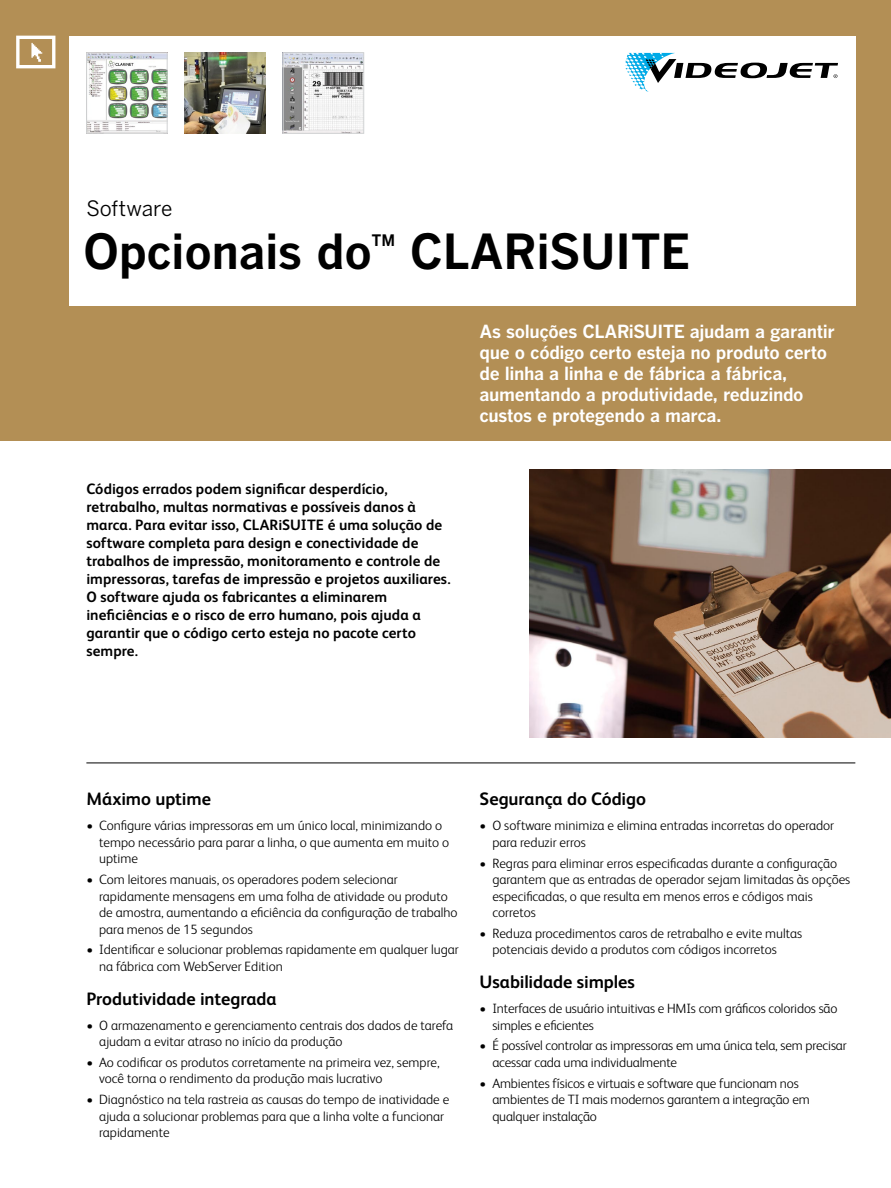
<style>
.page{position:relative;width:891px;height:1188px;background:#fff}
.page>*{position:absolute;margin:0;border:0;box-sizing:border-box;transform-origin:0 0}
.t1{font:700 48px "Benton Gothic";letter-spacing:-.01em;color:#000}
.t2{font:21px "Benton Gothic";letter-spacing:-.005em;color:#000}
.t3{font:700 18px/21px "Benton Gothic";letter-spacing:-.02em;color:#fff}
.t4{font:700 18px "FS Albert Pro";letter-spacing:-.005em;color:#000}
.t5{font:700 15.75px "Benton Gothic";color:#000}
.t6{font:700 15px/18px "FS Albert Pro";letter-spacing:.005em;color:#000}
.t7{font:300 13.5px/16.5px "FS Albert Pro";color:#000}
</style>
<div class="page">
<div style="left:0;top:0;width:891px;height:441px;background:#b38f55"></div>
<div style="left:69px;top:36px;width:786px;height:270px;background:#fff"></div>
<svg style="left:16px;top:36px;width:39px;height:32px"></svg>
<svg style="left:625px;top:53px;width:213px;height:39px"></svg>
<hr style="left:86px;top:763px;width:769px;height:1px;background:#000">
<img style="left:185px;top:53px;width:81px;height:81px">
<img style="left:529px;top:470px;width:362px;height:267px">
<img style="left:285px;top:55px;width:77px;height:77px">
<div style="left:283px;top:53px;width:81px;height:81px;border:1px solid #d1d3d4"></div>
<img style="left:88px;top:55px;width:77px;height:77px">
<div style="left:86px;top:53px;width:81px;height:81px;border:1px solid #d1d3d4"></div>
<h2 class="t2" style="left:86px;top:197px;width:88px">Software</h2>
<h1 class="t1" style="left:83px;top:224px;width:291px">Opcionais do</h1>
<p class="t5" style="left:372px;top:232px;width:25px">TM</p>
<h1 class="t1" style="left:410px;top:224px;width:282px">CLARiSUITE</h1>
<p class="t6" style="left:86px;top:479px;width:366px">Códigos errados podem significar desperdício, retrabalho, multas normativas e possíveis danos à marca. Para evitar isso, CLARiSUITE é uma solução de software completa para design e conectividade de trabalhos de impressão, monitoramento e controle de impressoras, tarefas de impressão e projetos auxiliares.<br>O software ajuda os fabricantes a eliminarem ineficiências e o risco de erro humano, pois ajuda a garantir que o código certo esteja no pacote certo sempre.</p>
<h3 class="t3" style="left:480px;top:321px;width:357px">As soluções CLARiSUITE ajudam a garantir que o código certo esteja no produto certo de linha a linha e de fábrica a fábrica, aumentando a produtividade, reduzindo custos e protegendo a marca.</h3>
<h3 class="t4" style="left:86px;top:786px;width:126px">Máximo uptime</h3>
<p class="t7" style="left:99px;top:817px;width:352px;text-indent:-13px">• Configure várias impressoras em um único local, minimizando o tempo necessário para parar a linha, o que aumenta em muito o uptime</p>
<p class="t7" style="left:99px;top:870px;width:360px;text-indent:-13px">• Com leitores manuais, os operadores podem selecionar rapidamente mensagens em uma folha de atividade ou produto de amostra, aumentando a eficiência da configuração de trabalho para menos de 15 segundos</p>
<p class="t7" style="left:99px;top:941px;width:361px;text-indent:-13px">• Identificar e solucionar problemas rapidamente em qualquer lugar na fábrica com WebServer Edition</p>
<h3 class="t4" style="left:86px;top:986px;width:192px">Produtividade integrada</h3>
<p class="t7" style="left:99px;top:1016px;width:356px;text-indent:-13px">• O armazenamento e gerenciamento centrais dos dados de tarefa ajudam a evitar atraso no início da produção</p>
<p class="t7" style="left:99px;top:1053px;width:342px;text-indent:-13px">• Ao codificar os produtos corretamente na primeira vez, sempre, você torna o rendimento da produção mais lucrativo</p>
<p class="t7" style="left:99px;top:1090px;width:352px;text-indent:-13px">• Diagnóstico na tela rastreia as causas do tempo de inatividade e ajuda a solucionar problemas para que a linha volte a funcionar rapidamente</p>
<h3 class="t4" style="left:480px;top:786px;width:168px">Segurança do Código</h3>
<p class="t7" style="left:492px;top:817px;width:343px;text-indent:-13px">• O software minimiza e elimina entradas incorretas do operador para reduzir erros</p>
<p class="t7" style="left:492px;top:854px;width:359px;text-indent:-13px">• Regras para eliminar erros especificadas durante a configuração garantem que as entradas de operador sejam limitadas às opções especificadas, o que resulta em menos erros e códigos mais corretos</p>
<p class="t7" style="left:492px;top:924px;width:311px;text-indent:-13px">• Reduza procedimentos caros de retrabalho e evite multas potenciais devido a produtos com códigos incorretos</p>
<h3 class="t4" style="left:480px;top:969px;width:157px">Usabilidade simples</h3>
<p class="t7" style="left:492px;top:999px;width:347px;text-indent:-13px">• Interfaces de usuário intuitivas e HMIs com gráficos coloridos são simples e eficientes</p>
<p class="t7" style="left:492px;top:1037px;width:356px;text-indent:-13px">• É possível controlar as impressoras em uma única tela, sem precisar acessar cada uma individualmente</p>
<p class="t7" style="left:492px;top:1074px;width:319px;text-indent:-13px">• Ambientes físicos e virtuais e software que funcionam nos ambientes de TI mais modernos garantem a integração em qualquer instalação</p>
</div>
